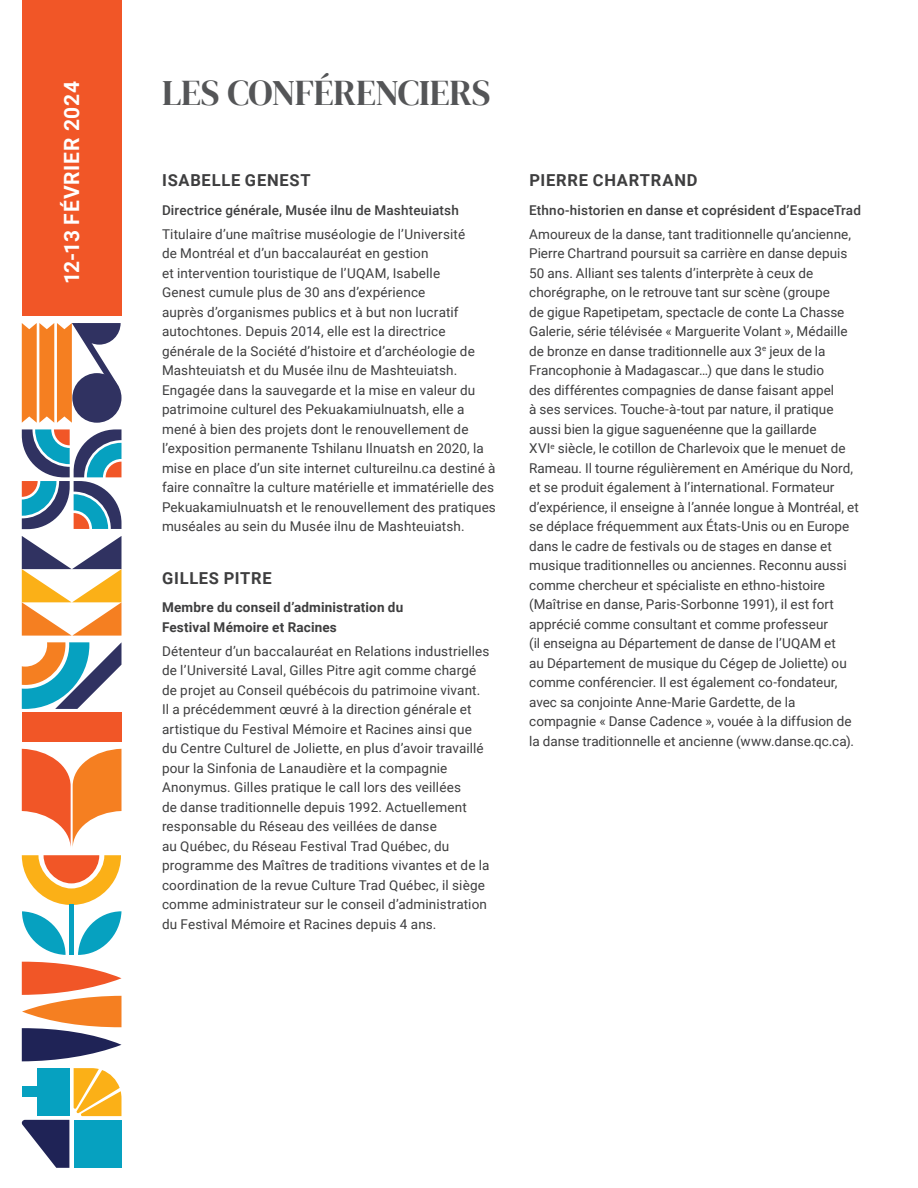
<style>
.page{position:relative;width:918px;height:1188px;background:#fff}
.page>*{position:absolute;margin:0;border:0;box-sizing:border-box;transform-origin:0 0}
.Sub-title{font:36px "DM Serif Display";letter-spacing:-.01em;color:#545557}
.t1{font:700 21px "Roboto";letter-spacing:.035em;color:#fff}
.Subtitle_agenda{font:700 16.5px "Roboto";letter-spacing:.045em;color:#3e3e3f}
.Body_9{font:13.5px/19.5px "Roboto";letter-spacing:.005em;color:#3e3e3f}
.Body_9-2{font:500 13.5px "Roboto";letter-spacing:.01em;color:#3e3e3f}
.Body_9-3{font:700 13.5px/19.5px "Roboto";letter-spacing:.01em;color:#3e3e3f}
</style>
<div class="page">
<div style="left:22px;top:0;width:100px;height:316px;background:#f15627"></div>
<svg style="left:22px;top:323px;width:99px;height:100px"></svg>
<div style="left:72px;top:373px;width:50px;height:50px;background:#303261;border-radius:50%"></div>
<svg style="left:22px;top:536px;width:100px;height:100px"></svg>
<svg style="left:22px;top:749px;width:100px;height:98px"></svg>
<svg style="left:22px;top:855px;width:99px;height:50px"></svg>
<div style="left:69px;top:905px;width:5px;height:50px;background:#06a1c0"></div>
<svg style="left:22px;top:911px;width:44px;height:44px"></svg>
<svg style="left:78px;top:911px;width:44px;height:44px"></svg>
<div style="left:22px;top:713px;width:100px;height:29px;background:#f15627"></div>
<svg style="left:22px;top:642px;width:99px;height:67px"></svg>
<svg style="left:21px;top:1068px;width:101px;height:100px"></svg>
<svg style="left:22px;top:429px;width:100px;height:100px"></svg>
<svg style="left:22px;top:961px;width:100px;height:100px"></svg>
<h2 class="t1" style="left:57px;top:284px;width:204px;rotate:-90deg">12-13 FÉVRIER 2024</h2>
<p class="Sub-title" style="left:162px;top:72px;width:330px">LES CONFÉRENCIERS</p>
<p class="Subtitle_agenda" style="left:162px;top:169px;width:150px">ISABELLE GENEST</p>
<p class="Body_9-2" style="left:162px;top:201px;width:298px">Directrice générale, Musée ilnu de Mashteuiatsh</p>
<p class="Body_9" style="left:162px;top:224px;width:335px">Titulaire d’une maîtrise muséologie de l’Université<br>de Montréal et d’un baccalauréat en gestion<br>et intervention touristique de l’UQAM, Isabelle<br>Genest cumule plus de 30 ans d’expérience<br>auprès d’organismes publics et à but non lucratif autochtones. Depuis 2014, elle est la directrice générale de la Société d’histoire et d’archéologie de Mashteuiatsh et du Musée ilnu de Mashteuiatsh.<br>Engagée dans la sauvegarde et la mise en valeur du patrimoine culturel des Pekuakamiulnuatsh, elle a mené à bien des projets dont le renouvellement de l’exposition permanente Tshilanu Ilnuatsh en 2020, la mise en place d’un site internet cultureilnu.ca destiné à faire connaître la culture matérielle et immatérielle des Pekuakamiulnuatsh et le renouvellement des pratiques muséales au sein du Musée ilnu de Mashteuiatsh.</p>
<p class="Subtitle_agenda" style="left:162px;top:567px;width:111px">GILLES PITRE</p>
<p class="Body_9-3" style="left:162px;top:597px;width:243px">Membre du conseil d’administration du<br>Festival Mémoire et Racines</p>
<p class="Body_9" style="left:162px;top:641px;width:329px">Détenteur d’un baccalauréat en Relations industrielles de l’Université Laval, Gilles Pitre agit comme chargé de projet au Conseil québécois du patrimoine vivant.<br>Il a précédemment œuvré à la direction générale et artistique du Festival Mémoire et Racines ainsi que du Centre Culturel de Joliette, en plus d’avoir travaillé pour la Sinfonia de Lanaudière et la compagnie Anonymus. Gilles pratique le call lors des veillées<br>de danse traditionnelle depuis 1992. Actuellement responsable du Réseau des veillées de danse<br>au Québec, du Réseau Festival Trad Québec, du programme des Maîtres de traditions vivantes et de la coordination de la revue Culture Trad Québec, il siège comme administrateur sur le conseil d’administration du Festival Mémoire et Racines depuis 4 ans.</p>
<p class="Subtitle_agenda" style="left:529px;top:169px;width:170px">PIERRE CHARTRAND</p>
<p class="Body_9-2" style="left:529px;top:201px;width:333px">Ethno-historien en danse et coprésident d’EspaceTrad</p>
<p class="Body_9" style="left:529px;top:224px;width:331px">Amoureux de la danse, tant traditionnelle qu’ancienne, Pierre Chartrand poursuit sa carrière en danse depuis 50 ans. Alliant ses talents d’interprète à ceux de chorégraphe, on le retrouve tant sur scène (groupe<br>de gigue Rapetipetam, spectacle de conte La Chasse Galerie, série télévisée « Marguerite Volant », Médaille de bronze en danse traditionnelle aux 3<sup>e</sup> jeux de la Francophonie à Madagascar…) que dans le studio<br>des différentes compagnies de danse faisant appel<br>à ses services. Touche-à-tout par nature, il pratique aussi bien la gigue saguenéenne que la gaillarde<br>XVI<sup>e</sup> siècle, le cotillon de Charlevoix que le menuet de Rameau. Il tourne régulièrement en Amérique du Nord, et se produit également à l’international. Formateur d’expérience, il enseigne à l’année longue à Montréal, et se déplace fréquemment aux États-Unis ou en Europe dans le cadre de festivals ou de stages en danse et musique traditionnelles ou anciennes. Reconnu aussi comme chercheur et spécialiste en ethno-histoire (Maîtrise en danse, Paris-Sorbonne 1991), il est fort apprécié comme consultant et comme professeur<br>(il enseigna au Département de danse de l’UQAM et<br>au Département de musique du Cégep de Joliette) ou comme conférencier. Il est également co-fondateur, avec sa conjointe Anne-Marie Gardette, de la compagnie « Danse Cadence », vouée à la diffusion de la danse traditionnelle et ancienne (www.danse.qc.ca).</p>
</div>
